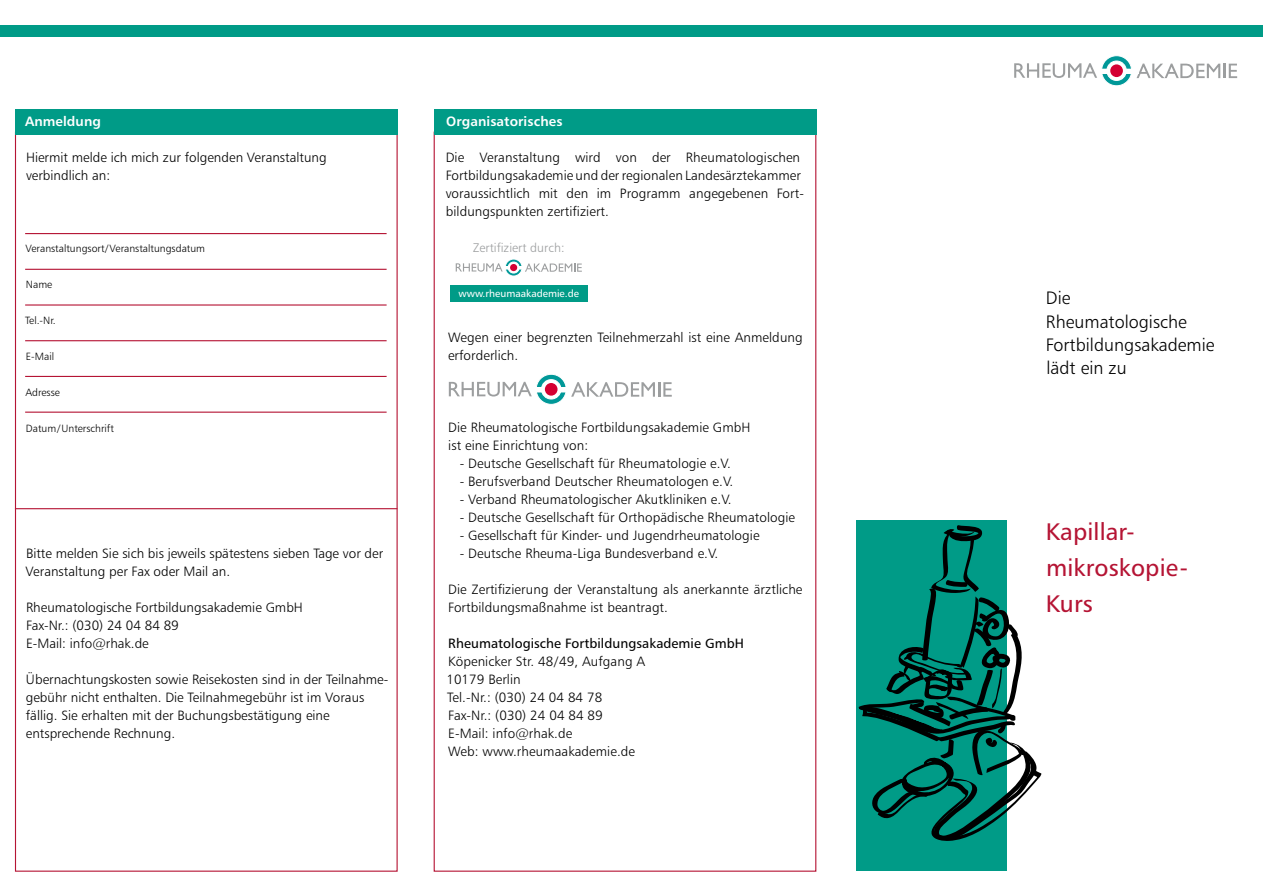
<style>
.page{position:relative;width:1263px;height:893px;background:#fff}
.page>*{position:absolute;margin:0;border:0;box-sizing:border-box;transform-origin:0 0}
.t1{font:24px/36px "Humanist 777 BT Roman B";letter-spacing:.005em;color:#b51434}
.t2{font:18px/23.4px "Humanist 777 BT Light B";color:#000}
.t3{font:13.5px/18px "Humanist 777 BT Light B";letter-spacing:.005em;color:#000}
.t4{font:13.5px "Humanist 777 BT Roman B";letter-spacing:.005em;color:#000}
.t5{font:13.5px "Humanist 777 BT Bold B";letter-spacing:.005em;color:#fff}
.t6{font:12.45px "Humanist 777 BT Light B";color:#9c9e9f}
.t7{font:10.5px "Humanist 777 BT Light B";color:#000}
.t8{font:10.2px "Humanist 777 BT Roman B";color:#fff}
</style>
<div class="page">
<div style="left:856px;top:520px;width:151px;height:350px;background:#009b87"></div>
<div style="left:434px;top:109px;width:382px;height:25px;background:#009b87"></div>
<div style="left:15px;top:109px;width:383px;height:25px;background:#009b87"></div>
<hr style="left:15px;top:508px;width:382px;height:1px;background:#b51434">
<div style="left:451px;top:285px;width:137px;height:17px;background:#009b87"></div>
<svg style="left:525px;top:263px;width:57px;height:9px"></svg>
<svg style="left:505px;top:259px;width:17px;height:17px"></svg>
<div style="left:505px;top:259px;width:17px;height:17px;border:1px solid #fff;border-radius:50%"></div>
<svg style="left:508px;top:262px;width:11px;height:11px"></svg>
<div style="left:508px;top:262px;width:11px;height:11px;border:1px solid #fff;border-radius:50%"></div>
<div style="left:510px;top:264px;width:7px;height:7px;background:#d40032;border-radius:50%"></div>
<svg style="left:456px;top:263px;width:47px;height:9px"></svg>
<div style="left:0;top:25px;width:1263px;height:12px;background:#009b87"></div>
<svg style="left:1136px;top:64px;width:101px;height:14px"></svg>
<svg style="left:1101px;top:56px;width:30px;height:30px"></svg>
<div style="left:1101px;top:56px;width:31px;height:30px;border:1px solid #fff;border-radius:50%"></div>
<div style="left:1107px;top:61px;width:19px;height:19px;background:#fff;border-radius:50%"></div>
<div style="left:1107px;top:61px;width:19px;height:20px;border:1px solid #fff;border-radius:50%"></div>
<hr style="left:1094px;top:69px;width:44px;height:4px;background:#fff">
<div style="left:1110px;top:64px;width:13px;height:13px;background:#d40032;border-radius:50%"></div>
<svg style="left:1014px;top:63px;width:83px;height:15px"></svg>
<svg style="left:571px;top:382px;width:101px;height:15px"></svg>
<svg style="left:536px;top:374px;width:30px;height:30px"></svg>
<div style="left:536px;top:374px;width:30px;height:30px;border:1px solid #fff;border-radius:50%"></div>
<svg style="left:541px;top:380px;width:20px;height:19px"></svg>
<div style="left:541px;top:379px;width:20px;height:20px;border:1px solid #fff;border-radius:50%"></div>
<div style="left:545px;top:383px;width:12px;height:13px;background:#d40032;border-radius:50%"></div>
<svg style="left:449px;top:382px;width:83px;height:14px"></svg>
<hr style="left:25px;top:269px;width:362px;height:1px;background:#b51434">
<hr style="left:25px;top:304px;width:362px;height:2px;background:#b51434">
<hr style="left:25px;top:340px;width:362px;height:1px;background:#b51434">
<hr style="left:25px;top:376px;width:362px;height:1px;background:#b51434">
<hr style="left:25px;top:412px;width:362px;height:1px;background:#b51434">
<hr style="left:25px;top:233px;width:362px;height:1px;background:#b51434">
<svg style="left:858px;top:525px;width:184px;height:316px"></svg>
<p class="t5" style="left:25px;top:113px;width:77px">Anmeldung</p>
<p class="t3" style="left:26px;top:148px;width:302px">Hiermit melde ich mich zur folgenden Veranstaltung verbindlich an:</p>
<p class="t7" style="left:26px;top:242px;width:181px">Veranstaltungsort/Veranstaltungsdatum</p>
<p class="t7" style="left:26px;top:278px;width:28px">Name</p>
<p class="t7" style="left:25px;top:314px;width:32px">Tel.-Nr.</p>
<p class="t7" style="left:26px;top:350px;width:30px">E-Mail</p>
<p class="t7" style="left:25px;top:386px;width:36px">Adresse</p>
<p class="t7" style="left:26px;top:422px;width:89px">Datum/Unterschrift</p>
<p class="t3" style="left:26px;top:544px;width:359px">Bitte melden Sie sich bis jeweils spätestens sieben Tage vor der<br>Veranstaltung per Fax oder Mail an.</p>
<p class="t3" style="left:26px;top:598px;width:278px">Rheumatologische Fortbildungsakademie GmbH<br>Fax-Nr.: (030) 24 04 84 89<br>E-Mail: info@rhak.de</p>
<p class="t3" style="left:26px;top:670px;width:364px">Übernachtungskosten sowie Reisekosten sind in der Teilnahme&shy;gebühr nicht enthalten. Die Teilnahmegebühr ist im Voraus fällig. Sie erhalten mit der Buchungsbestätigung eine entsprechende Rechnung.</p>
<p class="t5" style="left:446px;top:113px;width:118px">Organisatorisches</p>
<p class="t3" style="left:446px;top:148px;width:360px">Die Veranstaltung wird von der Rheumatologischen Fortbildungsakademie und der regionalen Landesärztekammer voraussichtlich mit den im Programm angegebenen Fort&shy;bildungspunkten zertifiziert.</p>
<p class="t6" style="left:473px;top:240px;width:93px">Zertifiziert durch:</p>
<p class="t8" style="left:458px;top:287px;width:122px">www.rheumaakademie.de</p>
<p class="t3" style="left:448px;top:328px;width:356px">Wegen einer begrenzten Teilnehmerzahl ist eine Anmeldung erforderlich.</p>
<p class="t3" style="left:448px;top:418px;width:304px">Die Rheumatologische Fortbildungsakademie GmbH ist eine Einrichtung von:</p>
<p class="t3" style="left:460px;top:454px;width:273px">- Deutsche Gesellschaft für Rheumatologie e.V.</p>
<p class="t3" style="left:460px;top:472px;width:275px">- Berufsverband Deutscher Rheumatologen e.V.</p>
<p class="t3" style="left:460px;top:490px;width:273px">- Verband Rheumatologischer Akutkliniken e.V.</p>
<p class="t3" style="left:460px;top:508px;width:337px">- Deutsche Gesellschaft für Orthopädische Rheumatologie</p>
<p class="t3" style="left:460px;top:526px;width:301px">- Gesellschaft für Kinder- und Jugendrheumatologie</p>
<p class="t3" style="left:460px;top:544px;width:260px">- Deutsche Rheuma-Liga Bundesverband e.V.</p>
<p class="t3" style="left:448px;top:580px;width:356px">Die Zertifizierung der Veranstaltung als anerkannte ärztliche<br>Fortbildungsmaßnahme ist beantragt.</p>
<p class="t4" style="left:448px;top:635px;width:297px">Rheumatologische Fortbildungsakademie GmbH</p>
<p class="t3" style="left:446px;top:652px;width:200px">Köpenicker Str. 48/49, Aufgang A<br>10179 Berlin<br>Tel.-Nr.: (030) 24 04 84 78<br>Fax-Nr.: (030) 24 04 84 89<br>E-Mail: info@rhak.de<br>Web: www.rheumaakademie.de</p>
<h2 class="t2" style="left:1046px;top:286px;width:170px">Die<br>Rheumatologische<br>Fortbildungsakademie lädt ein zu</h2>
<h1 class="t1" style="left:1046px;top:513px;width:144px">Kapillar&shy;mikroskopie-<br>Kurs</h1>
</div>
